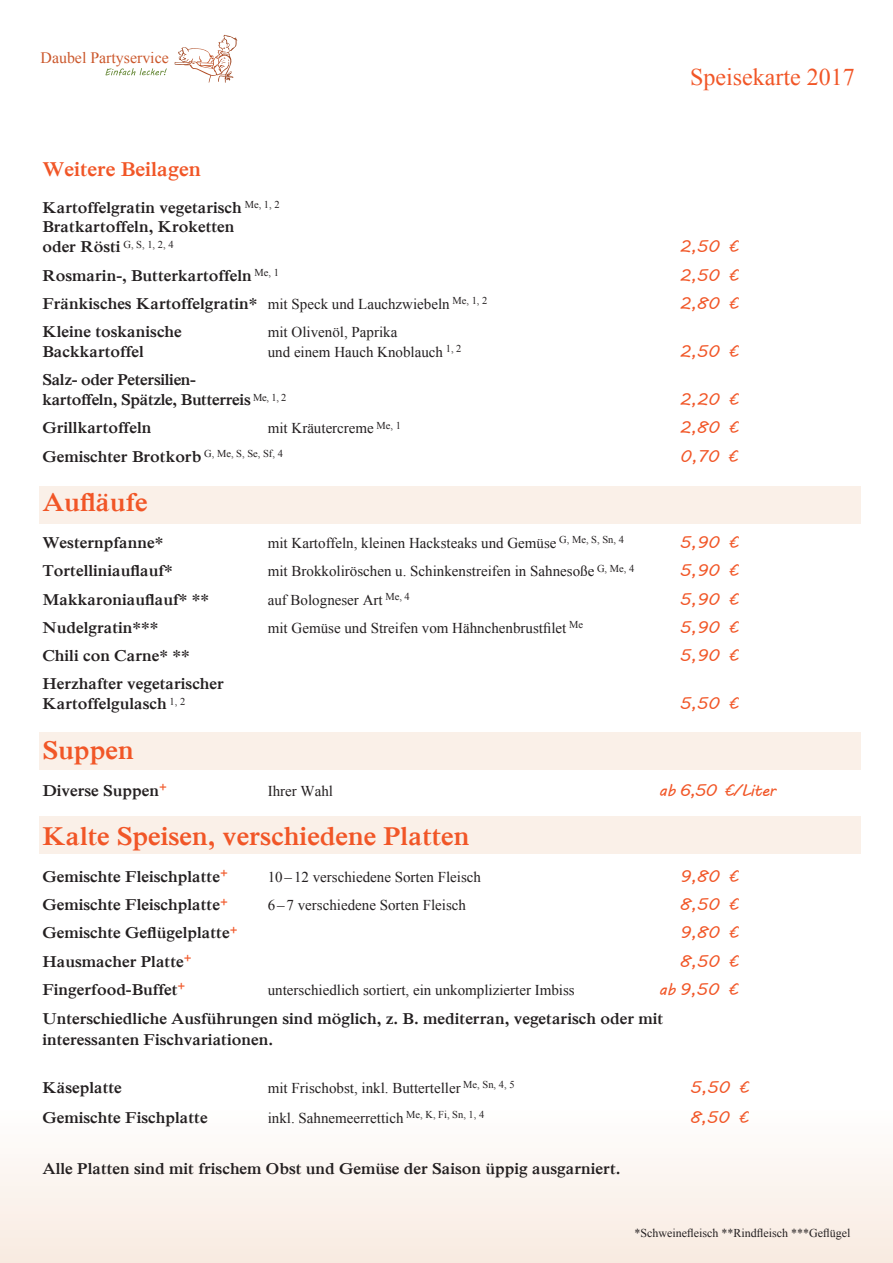
<style>
.page{position:relative;width:893px;height:1263px;background:#fff}
.page>*{position:absolute;margin:0;border:0;box-sizing:border-box;transform-origin:0 0}
.t1{font:700 27px "Iskoola Pota";color:#f15627}
.t2{font:24px "Iskoola Pota";color:#f15627}
.t3{font:700 21px "Iskoola Pota";color:#f15627}
.t4{font:700 16.5px/19.8px "Iskoola Pota";color:#231f20}
.t5{font:16.5px "MV Boli";color:#f15627}
.t6{font:700 16.5px/19.8px "Iskoola Pota";letter-spacing:-.02em;color:#231f20}
.t7{font:16.5px "MV Boli";letter-spacing:-.05em;color:#f15627}
.t8{font:15.9px "Iskoola Pota";color:#cb572b}
.t9{font:15px "Iskoola Pota";color:#231f20}
.t10{font:12px "Iskoola Pota";color:#231f20}
.s1{font-weight:400;font-size:15px}
</style>
<div class="page">
<div style="left:39px;top:486px;width:822px;height:38px;background:#faf0e8"></div>
<div style="left:39px;top:732px;width:822px;height:38px;background:#faf0e8"></div>
<div style="left:39px;top:816px;width:822px;height:38px;background:#faf0e8"></div>
<div style="left:0;top:1106px;width:893px;height:157px;background:linear-gradient(to bottom,#fefefe,#f8eae0)"></div>
<svg style="left:106px;top:68px;width:61px;height:8px"></svg>
<svg style="left:175px;top:35px;width:52px;height:48px"></svg>
<p class="t8" style="left:41px;top:48px;width:130px">Daubel Partyservice</p>
<p class="t3" style="left:42px;top:157px;width:160px">Weitere Beilagen</p>
<p class="t4" style="left:42px;top:197px;width:239px">Kartoffelgratin vegetarisch <sup>Me,</sup> <sup>1,</sup> <sup>2<br></sup>Bratkartoffeln, Kroketten<br>oder Rösti <sup>G,</sup> <sup>S,</sup> <sup>1,</sup> <sup>2,</sup> <sup>4</sup></p>
<h2 class="t2" style="left:690px;top:63px;width:166px">Speisekarte 2017</h2>
<p class="t5" style="left:680px;top:235px;width:60px">2,50 €</p>
<p class="t4" style="left:42px;top:265px;width:238px">Rosmarin-, Butterkartoffeln <sup>Me,</sup> <sup>1</sup></p>
<p class="t5" style="left:680px;top:264px;width:60px">2,50 €</p>
<p class="t4" style="left:42px;top:294px;width:446px">Fränkisches Kartoffelgratin* <span class="s1">mit Speck und Lauchzwiebeln</span> <sup>Me,</sup> <sup>1,</sup> <sup>2</sup></p>
<p class="t5" style="left:680px;top:292px;width:60px">2,80 €</p>
<p class="t4" style="left:42px;top:322px;width:141px">Kleine toskanische</p>
<p class="t9" style="left:268px;top:323px;width:131px">mit Olivenöl, Paprika</p>
<p class="t4" style="left:42px;top:342px;width:103px">Backkartoffel</p>
<p class="t9" style="left:268px;top:343px;width:195px">und einem Hauch Knoblauch <sup>1,</sup> <sup>2</sup></p>
<p class="t5" style="left:680px;top:340px;width:60px">2,50 €</p>
<p class="t6" style="left:42px;top:370px;width:246px">Salz- oder Petersilien-<br>kartoffeln, Spätzle, Butterreis <sup>Me,</sup> <sup>1,</sup> <sup>2</sup></p>
<p class="t5" style="left:680px;top:388px;width:60px">2,20 €</p>
<p class="t4" style="left:42px;top:418px;width:111px">Grillkartoffeln</p>
<p class="t9" style="left:268px;top:420px;width:135px">mit Kräutercreme <sup>Me,</sup> <sup>1</sup></p>
<p class="t5" style="left:680px;top:416px;width:60px">2,80 €</p>
<p class="t4" style="left:42px;top:446px;width:242px">Gemischter Brotkorb <sup>G,</sup> <sup>Me,</sup> <sup>S,</sup> <sup>Se,</sup> <sup>Sf,</sup> <sup>4</sup></p>
<p class="t5" style="left:680px;top:445px;width:59px">0,70 €</p>
<h1 class="t1" style="left:42px;top:487px;width:107px">Aufläufe</h1>
<p class="t4" style="left:42px;top:533px;width:122px">Westernpfanne*</p>
<p class="t9" style="left:268px;top:534px;width:358px">mit Kartoffeln, kleinen Hacksteaks und Gemüse <sup>G,</sup> <sup>Me,</sup> <sup>S,</sup> <sup>Sn,</sup> <sup>4</sup></p>
<p class="t5" style="left:680px;top:531px;width:60px">5,90 €</p>
<p class="t4" style="left:42px;top:561px;width:132px">Tortelliniauflauf*</p>
<p class="t9" style="left:268px;top:562px;width:368px">mit Brokkoliröschen u. Schinkenstreifen in Sahnesoße <sup>G,</sup> <sup>Me,</sup> <sup>4</sup></p>
<p class="t5" style="left:680px;top:559px;width:60px">5,90 €</p>
<p class="t4" style="left:42px;top:589px;width:168px">Makkaroniauflauf* **</p>
<p class="t9" style="left:268px;top:591px;width:144px">auf Bologneser Art <sup>Me,</sup> <sup>4</sup></p>
<p class="t5" style="left:680px;top:588px;width:60px">5,90 €</p>
<p class="t4" style="left:42px;top:618px;width:118px">Nudelgratin***</p>
<p class="t9" style="left:268px;top:619px;width:317px">mit Gemüse und Streifen vom Hähnchenbrustfilet <sup>Me</sup></p>
<p class="t5" style="left:680px;top:616px;width:60px">5,90 €</p>
<p class="t4" style="left:42px;top:646px;width:149px">Chili con Carne* **</p>
<p class="t5" style="left:680px;top:644px;width:60px">5,90 €</p>
<p class="t4" style="left:42px;top:674px;width:183px">Herzhafter vegetarischer<br>Kartoffelgulasch <sup>1,</sup> <sup>2</sup></p>
<p class="t5" style="left:680px;top:692px;width:60px">5,50 €</p>
<h1 class="t1" style="left:42px;top:734px;width:93px">Suppen</h1>
<p class="t4" style="left:42px;top:780px;width:126px">Diverse Suppen<sup>+</sup></p>
<p class="t9" style="left:268px;top:782px;width:67px">Ihrer Wahl</p>
<p class="t7" style="left:659px;top:778px;width:118px">ab 6,50 €/Liter</p>
<h1 class="t1" style="left:42px;top:821px;width:429px">Kalte Speisen, verschiedene Platten</h1>
<p class="t4" style="left:42px;top:866px;width:187px">Gemischte Fleischplatte<sup>+</sup></p>
<p class="t9" style="left:268px;top:868px;width:215px">10–12 verschiedene Sorten Fleisch</p>
<p class="t5" style="left:680px;top:865px;width:60px">9,80 €</p>
<p class="t4" style="left:42px;top:895px;width:187px">Gemischte Fleischplatte<sup>+</sup></p>
<p class="t9" style="left:268px;top:896px;width:200px">6–7 verschiedene Sorten Fleisch</p>
<p class="t5" style="left:680px;top:893px;width:60px">8,50 €</p>
<p class="t4" style="left:42px;top:923px;width:197px">Gemischte Geflügelplatte<sup>+</sup></p>
<p class="t5" style="left:680px;top:921px;width:60px">9,80 €</p>
<p class="t4" style="left:42px;top:951px;width:151px">Hausmacher Platte<sup>+</sup></p>
<p class="t5" style="left:680px;top:950px;width:60px">8,50 €</p>
<p class="t4" style="left:42px;top:980px;width:144px">Fingerfood-Buffet<sup>+</sup></p>
<p class="t9" style="left:268px;top:981px;width:309px">unterschiedlich sortiert, ein unkomplizierter Imbiss</p>
<p class="t5" style="left:659px;top:978px;width:81px">ab 9,50 €</p>
<p class="t4" style="left:42px;top:1008px;width:622px;line-height:21px">Unterschiedliche Ausführungen sind möglich, z. B. mediterran, vegetarisch oder mit interessanten Fischvariationen.</p>
<p class="t4" style="left:42px;top:1077px;width:81px">Käseplatte</p>
<p class="t9" style="left:268px;top:1079px;width:248px">mit Frischobst, inkl. Butterteller <sup>Me,</sup> <sup>Sn,</sup> <sup>4,</sup> <sup>5</sup></p>
<p class="t5" style="left:690px;top:1076px;width:60px">5,50 €</p>
<p class="t4" style="left:42px;top:1107px;width:167px">Gemischte Fischplatte</p>
<p class="t9" style="left:268px;top:1109px;width:218px">inkl. Sahnemeerrettich <sup>Me,</sup> <sup>K,</sup> <sup>Fi,</sup> <sup>Sn,</sup> <sup>1,</sup> <sup>4</sup></p>
<p class="t5" style="left:690px;top:1106px;width:60px">8,50 €</p>
<p class="t4" style="left:42px;top:1159px;width:580px">Alle Platten sind mit frischem Obst und Gemüse der Saison üppig ausgarniert.</p>
<p class="t10" style="left:634px;top:1226px;width:217px">*Schweinefleisch **Rindfleisch ***Geflügel</p>
</div>
